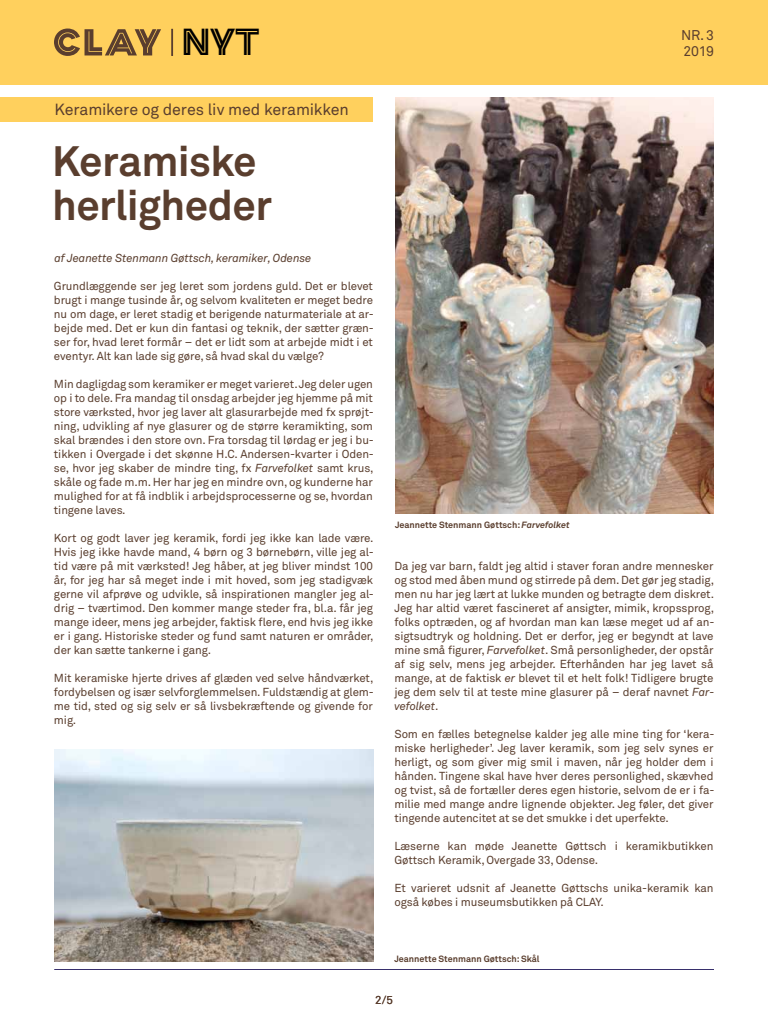
<style>
.page{position:relative;width:768px;height:1024px;background:#fff}
.page>*{position:absolute;margin:0;border:0;box-sizing:border-box;transform-origin:0 0}
.t1{font:700 42px/44px "Akkurat";letter-spacing:-.015em;color:#5a3e2e}
.t2{font:35.1px "Clay";color:#000}
.t3{font:16px "Akkurat";letter-spacing:-.01em;color:#5a3e2e}
.t4{font:14px/16px "Akkurat";letter-spacing:-.015em;color:#5a3e2e}
.t5{font:11.5px/14px "Akkurat";letter-spacing:-.01em;color:#5a3e2e;text-align:justify}
.t6{font:italic 11.5px "Akkurat";letter-spacing:-.01em;color:#5a3e2e}
.t7{font:700 9px "Akkurat";color:#5a3e2e}
.s1{font-style:italic}
</style>
<div class="page">
<div style="left:0;top:0;width:768px;height:85px;background:#ffd05d"></div>
<svg style="left:54px;top:29px;width:107px;height:27px"></svg>
<div style="left:171px;top:29px;width:2px;height:27px;border:1px solid #5a3e2e"></div>
<hr style="left:54px;top:969px;width:660px;height:1px;background:#372f6c">
<div style="left:0;top:98px;width:373px;height:24px;background:#ffd05d"></div>
<img style="left:395px;top:98px;width:318px;height:416px">
<img style="left:54px;top:750px;width:320px;height:212px">
<h2 class="t2" style="left:181px;top:20px;width:80px">NYT</h2>
<p class="t4" style="left:681px;top:27px;width:34px">NR. 3<br>2019</p>
<h3 class="t3" style="left:55px;top:100px;width:296px">Keramikere og deres liv med keramikken</h3>
<h1 class="t1" style="left:52px;top:140px;width:221px">Keramiske herligheder</h1>
<p class="t6" style="left:54px;top:251px;width:259px">af Jeanette Stenmann Gøttsch, keramiker, Odense</p>
<p class="t5" style="left:54px;top:279px;width:321px">Grundlæggende ser jeg leret som jordens guld. Det er blevet brugt i mange tusinde år, og selvom kvaliteten er meget bedre nu om dage, er leret stadig et berigende naturmateriale at ar&shy;bejde med. Det er kun din fantasi og teknik, der sætter græn&shy;ser for, hvad leret formår – det er lidt som at arbejde midt i et eventyr. Alt kan lade sig gøre, så hvad skal du vælge?</p>
<p class="t5" style="left:54px;top:377px;width:322px">Min dagligdag som keramiker er meget varieret. Jeg deler ugen op i to dele. Fra mandag til onsdag arbejder jeg hjemme på mit store værksted, hvor jeg laver alt glasurarbejde med fx sprøjt&shy;ning, udvikling af nye glasurer og de større keramikting, som skal brændes i den store ovn. Fra torsdag til lørdag er jeg i bu&shy;tikken i Overgade i det skønne H.C. Andersen-kvarter i Oden&shy;se, hvor jeg skaber de mindre ting, fx <span class="s1">Farvefolket</span> samt krus, skåle og fade m.m. Her har jeg en mindre ovn, og kunderne har mulighed for at få indblik i arbejdsprocesserne og se, hvordan tingene laves.</p>
<p class="t5" style="left:54px;top:531px;width:321px">Kort og godt laver jeg keramik, fordi jeg ikke kan lade være.<br>Hvis jeg ikke havde mand, 4 børn og 3 børnebørn, ville jeg al&shy;tid være på mit værksted! Jeg håber, at jeg bliver mindst 100 år, for jeg har så meget inde i mit hoved, som jeg stadigvæk gerne vil afprøve og udvikle, så inspirationen mangler jeg al&shy;drig – tværtimod. Den kommer mange steder fra, bl.a. får jeg mange ideer, mens jeg arbejder, faktisk flere, end hvis jeg ikke er i gang. Historiske steder og fund samt naturen er områder, der kan sætte tankerne i gang.</p>
<p class="t5" style="left:54px;top:671px;width:321px">Mit keramiske hjerte drives af glæden ved selve håndværket, fordybelsen og især selvforglemmelsen. Fuldstændig at glem&shy;me tid, sted og sig selv er så livsbekræftende og givende for mig.</p>
<p class="t7" style="left:395px;top:519px;width:176px">Jeannette Stenmann Gøttsch: <span class="s1">Farvefolket</span></p>
<p class="t5" style="left:394px;top:559px;width:321px">Da jeg var barn, faldt jeg altid i staver foran andre mennesker og stod med åben mund og stirrede på dem. Det gør jeg stadig, men nu har jeg lært at lukke munden og betragte dem diskret.<br>Jeg har altid været fascineret af ansigter, mimik, kropssprog, folks optræden, og af hvordan man kan læse meget ud af an&shy;sigtsudtryk og holdning. Det er derfor, jeg er begyndt at lave mine små figurer, <span class="s1">Farvefolket</span>. Små personligheder, der opstår af sig selv, mens jeg arbejder. Efterhånden har jeg lavet så mange, at de faktisk <span class="s1">er</span> blevet til et helt folk! Tidligere brugte jeg dem selv til at teste mine glasurer på – deraf navnet <span class="s1">Far&shy;vefolket</span>.</p>
<p class="t5" style="left:394px;top:727px;width:321px">Som en fælles betegnelse kalder jeg alle mine ting for ‘kera&shy;miske herligheder’. Jeg laver keramik, som jeg selv synes er herligt, og som giver mig smil i maven, når jeg holder dem i hånden. Tingene skal have hver deres personlighed, skævhed og tvist, så de fortæller deres egen historie, selvom de er i fa&shy;milie med mange andre lignende objekter. Jeg føler, det giver tingende autencitet at se det smukke i det uperfekte.</p>
<p class="t5" style="left:394px;top:839px;width:320px">Læserne kan møde Jeanette Gøttsch i keramikbutikken<br>Gøttsch Keramik, Overgade 33, Odense.</p>
<p class="t5" style="left:394px;top:881px;width:321px">Et varieret udsnit af Jeanette Gøttschs unika-keramik kan også købes i museumsbutikken på CLAY.</p>
<p class="t7" style="left:394px;top:953px;width:147px">Jeannette Stenmann Gøttsch: Skål</p>
<p class="t5" style="left:375px;top:993px;width:19px">2/5</p>
</div>
